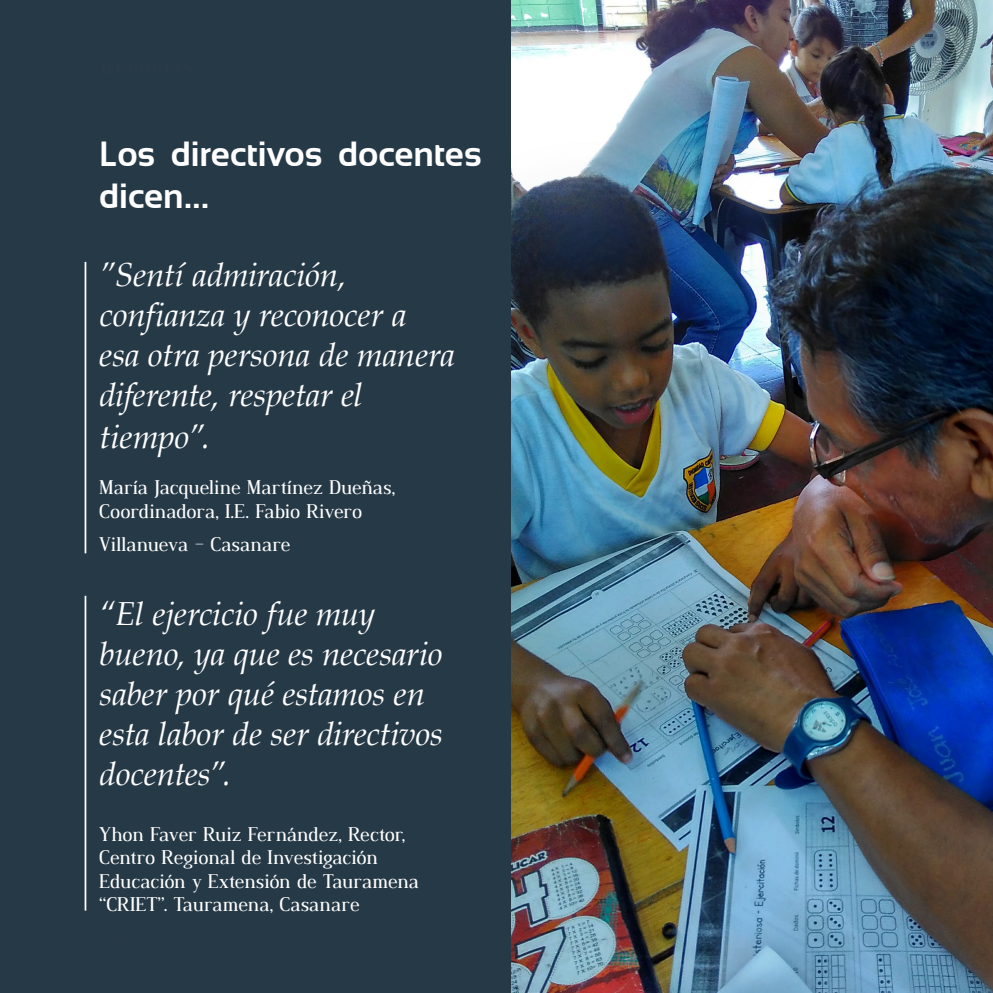
<style>
.page{position:relative;width:993px;height:993px;background:#fff}
.page>*{position:absolute;margin:0;border:0;box-sizing:border-box;transform-origin:0 0}
.Body_Text{font:700 35px/42px "Sansation";letter-spacing:-.005em;color:#fff}
.Title___1{font:italic 33.25px/40.4px "Book Antiqua";letter-spacing:-.01em;color:#fff}
.Title___1-2{font:19.25px/23.1px "Dustismo Roman";letter-spacing:-.005em;color:#fff}
</style>
<div class="page">
<div style="left:0;top:0;width:511px;height:992px;background:#263947"></div>
<img style="left:511px;top:0;width:481px;height:992px">
<hr style="left:85px;top:262px;width:1px;height:291px;background:#fff">
<hr style="left:85px;top:595px;width:1px;height:315px;background:#fff">
<p class="Body_Text" style="left:99px;top:133px;width:383px">Los directivos docentes dicen...</p>
<p class="Title___1" style="left:99px;top:254px;width:357px">”Sentí admiración, confianza y reconocer a esa otra persona de manera diferente, respetar el tiempo”.</p>
<p class="Title___1-2" style="left:99px;top:475px;width:297px">María Jacqueline Martínez Dueñas,<br>Coordinadora, I.E. Fabio Rivero</p>
<p class="Title___1-2" style="left:99px;top:532px;width:193px">Villanueva – Casanare</p>
<p class="Title___1" style="left:99px;top:592px;width:345px;line-height:39.9px">“El ejercicio fue muy bueno, ya que es necesario saber por qué estamos en esta labor de ser directivos docentes”.</p>
<p class="Title___1-2" style="left:99px;top:821px;width:321px">Yhon Faver Ruiz Fernández, Rector,<br>Centro Regional de Investigación<br>Educación y Extensión de Tauramena</p>
<p class="Title___1-2" style="left:99px;top:891px;width:262px">“CRIET”. Tauramena, Casanare</p>
</div>
